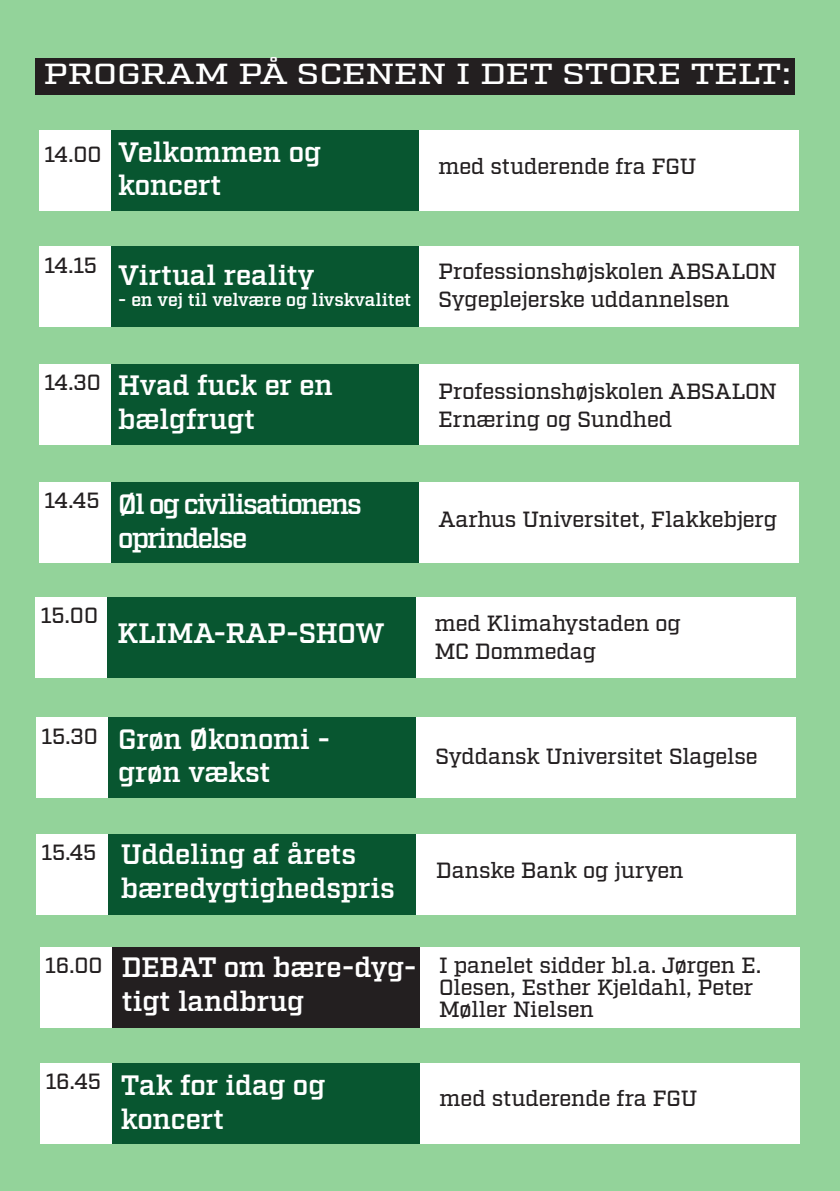
<style>
.page{position:relative;width:840px;height:1191px;background:#fff}
.page>*{position:absolute;margin:0;border:0;box-sizing:border-box;transform-origin:0 0}
.t1{font:500 29px "Factoria";color:#fff;scale:1.25 1}
.PROGRAM_TEKST{font:600 28px/33.6px "Factoria";letter-spacing:-.01em;color:#fff}
.PROGRAM_TEKST-2{font:600 28px/33.6px "Factoria";letter-spacing:-.07em;color:#fff}
.TEKST{font:500 22px/22px "Factoria";letter-spacing:-.01em;color:#231f20}
.PROGRAM_TEKST-3{font:600 18px "Factoria";letter-spacing:-.01em;color:#fff}
</style>
<div class="page">
<div style="left:0;top:0;width:839px;height:1191px;background:#93d39a"></div>
<div style="left:36px;top:58px;width:758px;height:36px;background:#231f20"></div>
<div style="left:39px;top:130px;width:76px;height:81px;background:#fff"></div>
<div style="left:39px;top:246px;width:76px;height:81px;background:#fff"></div>
<div style="left:39px;top:364px;width:76px;height:81px;background:#fff"></div>
<div style="left:39px;top:482px;width:76px;height:81px;background:#fff"></div>
<div style="left:111px;top:130px;width:308px;height:81px;background:#085630"></div>
<div style="left:111px;top:246px;width:308px;height:81px;background:#085630"></div>
<div style="left:111px;top:364px;width:308px;height:81px;background:#085630"></div>
<div style="left:111px;top:482px;width:308px;height:81px;background:#085630"></div>
<div style="left:419px;top:130px;width:379px;height:81px;background:#fff"></div>
<div style="left:419px;top:246px;width:379px;height:81px;background:#fff"></div>
<div style="left:419px;top:364px;width:379px;height:81px;background:#fff"></div>
<div style="left:419px;top:482px;width:379px;height:81px;background:#fff"></div>
<div style="left:36px;top:717px;width:76px;height:81px;background:#fff"></div>
<div style="left:36px;top:833px;width:76px;height:81px;background:#fff"></div>
<div style="left:36px;top:597px;width:75px;height:81px;background:#fff"></div>
<div style="left:108px;top:717px;width:308px;height:81px;background:#085630"></div>
<div style="left:108px;top:833px;width:308px;height:81px;background:#085630"></div>
<div style="left:108px;top:597px;width:307px;height:81px;background:#085630"></div>
<div style="left:416px;top:717px;width:379px;height:81px;background:#fff"></div>
<div style="left:416px;top:833px;width:379px;height:81px;background:#fff"></div>
<div style="left:415px;top:597px;width:379px;height:81px;background:#fff"></div>
<div style="left:40px;top:946px;width:75px;height:81px;background:#fff"></div>
<div style="left:40px;top:1063px;width:76px;height:81px;background:#fff"></div>
<div style="left:112px;top:946px;width:308px;height:81px;background:#231f20"></div>
<div style="left:112px;top:1063px;width:308px;height:81px;background:#085630"></div>
<div style="left:420px;top:946px;width:379px;height:81px;background:#fff"></div>
<div style="left:420px;top:1063px;width:379px;height:81px;background:#fff"></div>
<p class="t1" style="left:44px;top:57px;width:599px">PROGRAM PÅ SCENEN I DET STORE TELT:</p>
<p class="TEKST" style="left:45px;top:144px;width:58px">14.00</p>
<p class="PROGRAM_TEKST" style="left:118px;top:136px;width:204px">Velkommen og</p>
<p class="PROGRAM_TEKST" style="left:118px;top:170px;width:105px">koncert</p>
<p class="TEKST" style="left:438px;top:156px;width:259px">med studerende fra FGU</p>
<p class="TEKST" style="left:45px;top:255px;width:54px">14.15</p>
<p class="TEKST" style="left:438px;top:261px;width:340px">Professionshøjskolen ABSALON</p>
<p class="TEKST" style="left:438px;top:289px;width:292px">Sygeplejerske uddannelsen</p>
<p class="PROGRAM_TEKST" style="left:118px;top:259px;width:197px">Virtual reality</p>
<p class="PROGRAM_TEKST-3" style="left:118px;top:289px;width:294px">- en vej til velvære og livskvalitet</p>
<p class="TEKST" style="left:45px;top:372px;width:57px">14.30</p>
<p class="PROGRAM_TEKST" style="left:118px;top:370px;width:216px">Hvad fuck er en</p>
<p class="PROGRAM_TEKST" style="left:118px;top:403px;width:138px">bælgfrugt</p>
<p class="TEKST" style="left:45px;top:490px;width:56px">14.45</p>
<p class="PROGRAM_TEKST-2" style="left:118px;top:489px;width:245px">Øl og civilisationens oprindelse</p>
<p class="TEKST" style="left:438px;top:381px;width:340px">Professionshøjskolen ABSALON</p>
<p class="TEKST" style="left:438px;top:409px;width:235px">Ernæring og Sundhed</p>
<p class="TEKST" style="left:438px;top:509px;width:340px">Aarhus Universitet, Flakkebjerg</p>
<p class="TEKST" style="left:41px;top:605px;width:58px">15.00</p>
<p class="TEKST" style="left:434px;top:612px;width:247px">med Klimahystaden og</p>
<p class="TEKST" style="left:434px;top:640px;width:163px">MC Dommedag</p>
<p class="PROGRAM_TEKST" style="left:117px;top:617px;width:268px">KLIMA-RAP-SHOW</p>
<p class="TEKST" style="left:42px;top:725px;width:57px">15.30</p>
<p class="TEKST" style="left:42px;top:841px;width:56px">15.45</p>
<p class="PROGRAM_TEKST" style="left:118px;top:723px;width:214px">Grøn Økonomi -</p>
<p class="PROGRAM_TEKST" style="left:118px;top:757px;width:154px">grøn vækst</p>
<p class="PROGRAM_TEKST" style="left:121px;top:839px;width:275px">Uddeling af årets bæredygtighedspris</p>
<p class="TEKST" style="left:435px;top:745px;width:324px">Syddansk Universitet Slagelse</p>
<p class="TEKST" style="left:436px;top:859px;width:249px">Danske Bank og juryen</p>
<p class="PROGRAM_TEKST" style="left:122px;top:952px;width:296px">DEBAT om bære-dyg&shy;tigt landbrug</p>
<p class="TEKST" style="left:45px;top:954px;width:59px">16.00</p>
<p class="TEKST" style="left:439px;top:955px;width:323px">I panelet sidder bl.a. Jørgen E.</p>
<p class="TEKST" style="left:439px;top:977px;width:316px">Olesen, Esther Kjeldahl, Peter<br>Møller Nielsen</p>
<p class="TEKST" style="left:46px;top:1071px;width:56px">16.45</p>
<p class="PROGRAM_TEKST" style="left:121px;top:1070px;width:206px">Tak for idag og</p>
<p class="PROGRAM_TEKST" style="left:121px;top:1103px;width:105px">koncert</p>
<p class="TEKST" style="left:439px;top:1088px;width:259px">med studerende fra FGU</p>
</div>
